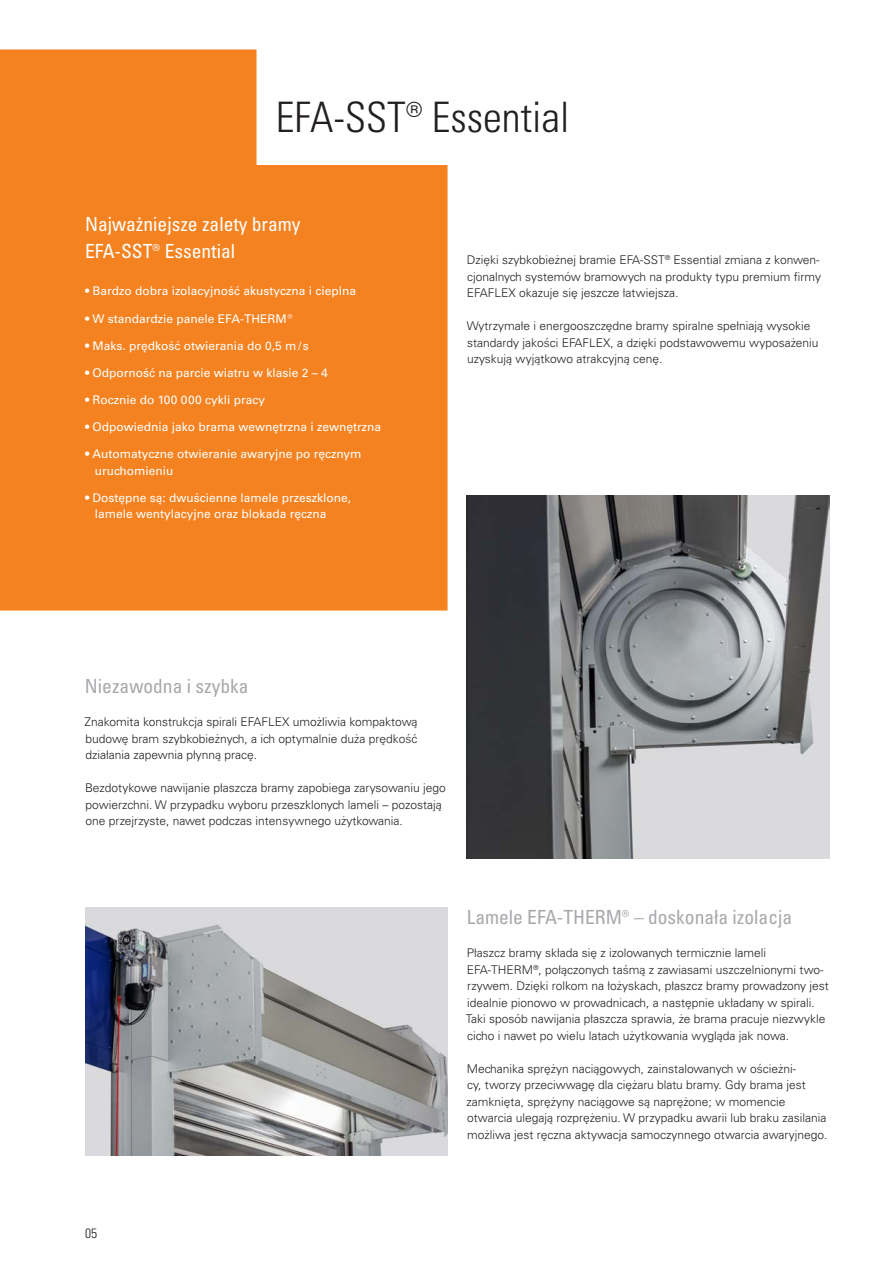
<style>
.page{position:relative;width:893px;height:1263px;background:#fff}
.page>*{position:absolute;margin:0;border:0;box-sizing:border-box;transform-origin:0 0}
.t1{font:42px "Univers LTCYR 47 Light Cond";color:#231f20}
.t2{font:condensed 19.5px "Univers LTCYR 57";color:#a8a9ad}
.t3{font:condensed 19.5px/27.5px "Univers LTCYR 57";color:#fff}
.t4{font:300 condensed 13.5px "Univers";color:#231f20}
.t5{font:300 12px/16.5px "Univers CE";color:#231f20}
.t6{font:500 12px/16.5px "Univers CE";color:#fff}
</style>
<div class="page">
<img style="left:467px;top:495px;width:362px;height:363px">
<img style="left:85px;top:908px;width:363px;height:247px">
<svg style="left:0;top:50px;width:448px;height:561px;background:#f58d33"></svg>
<h1 class="t1" style="left:276px;top:89px;width:295px">EFA-SST® Essential</h1>
<h2 class="t3" style="left:85px;top:210px;width:217px">Najważniejsze zalety bramy<br>EFA-SST® Essential</h2>
<p class="t6" style="left:85px;top:283px;width:273px">• Bardzo dobra izolacyjność akustyczna i cieplna</p>
<p class="t6" style="left:85px;top:310px;width:213px">• W standardzie panele EFA-THERM®</p>
<p class="t6" style="left:85px;top:337px;width:225px">• Maks. prędkość otwierania do 0,5 m/s</p>
<p class="t6" style="left:85px;top:365px;width:244px">• Odporność na parcie wiatru w klasie 2 – 4</p>
<p class="t6" style="left:85px;top:392px;width:182px">• Rocznie do 100 000 cykli pracy</p>
<p class="t6" style="left:85px;top:419px;width:297px">• Odpowiednia jako brama wewnętrzna i zewnętrzna</p>
<p class="t6" style="left:95px;top:446px;width:268px;text-indent:-10px">• Automatyczne otwieranie awaryjne po ręcznym uruchomieniu</p>
<p class="t6" style="left:95px;top:490px;width:258px;text-indent:-10px">• Dostępne są: dwuścienne lamele przeszklone, lamele wentylacyjne oraz blokada ręczna</p>
<p class="t5" style="left:467px;top:252px;width:356px;text-align:justify">Dzięki szybkobieżnej bramie EFA-SST<sup>®</sup> Essential zmiana z konwen&shy;cjonalnych systemów bramowych na produkty typu premium firmy EFAFLEX okazuje się jeszcze łatwiejsza.</p>
<p class="t5" style="left:467px;top:318px;width:353px">Wytrzymałe i energooszczędne bramy spiralne spełniają wysokie standardy jakości EFAFLEX, a dzięki podstawowemu wyposażeniu uzyskują wyjątkowo atrakcyjną cenę.</p>
<h2 class="t2" style="left:85px;top:674px;width:165px">Niezawodna i szybka</h2>
<p class="t5" style="left:84px;top:714px;width:334px;text-align:justify">Znakomita konstrukcja spirali EFAFLEX umożliwia kompaktową budowę bram szybkobieżnych, a ich optymalnie duża prędkość działania zapewnia płynną pracę.</p>
<p class="t5" style="left:85px;top:780px;width:362px">Bezdotykowe nawijanie płaszcza bramy zapobiega zarysowaniu jego powierzchni. W przypadku wyboru przeszklonych lameli – pozostają one przejrzyste, nawet podczas intensywnego użytkowania.</p>
<h2 class="t2" style="left:467px;top:905px;width:327px">Lamele EFA-THERM® – doskonała izolacja</h2>
<p class="t5" style="left:466px;top:945px;width:365px">Płaszcz bramy składa się z izolowanych termicznie lameli EFA-THERM<sup>®</sup>, połączonych taśmą z zawiasami uszczelnionymi two&shy;rzywem. Dzięki rolkom na łożyskach, płaszcz bramy prowadzony jest idealnie pionowo w prowadnicach, a następnie układany w spirali.<br>Taki sposób nawijania płaszcza sprawia, że brama pracuje niezwykle cicho i nawet po wielu latach użytkowania wygląda jak nowa.</p>
<p class="t5" style="left:467px;top:1060px;width:362px">Mechanika sprężyn naciągowych, zainstalowanych w ościeżni-<br>cy, tworzy przeciwwagę dla ciężaru blatu bramy. Gdy brama jest zamknięta, sprężyny naciągowe są naprężone; w momencie otwarcia ulegają rozprężeniu. W przypadku awarii lub braku zasilania możliwa jest ręczna aktywacja samoczynnego otwarcia awaryjnego.</p>
<p class="t4" style="left:85px;top:1225px;width:14px">05</p>
</div>
